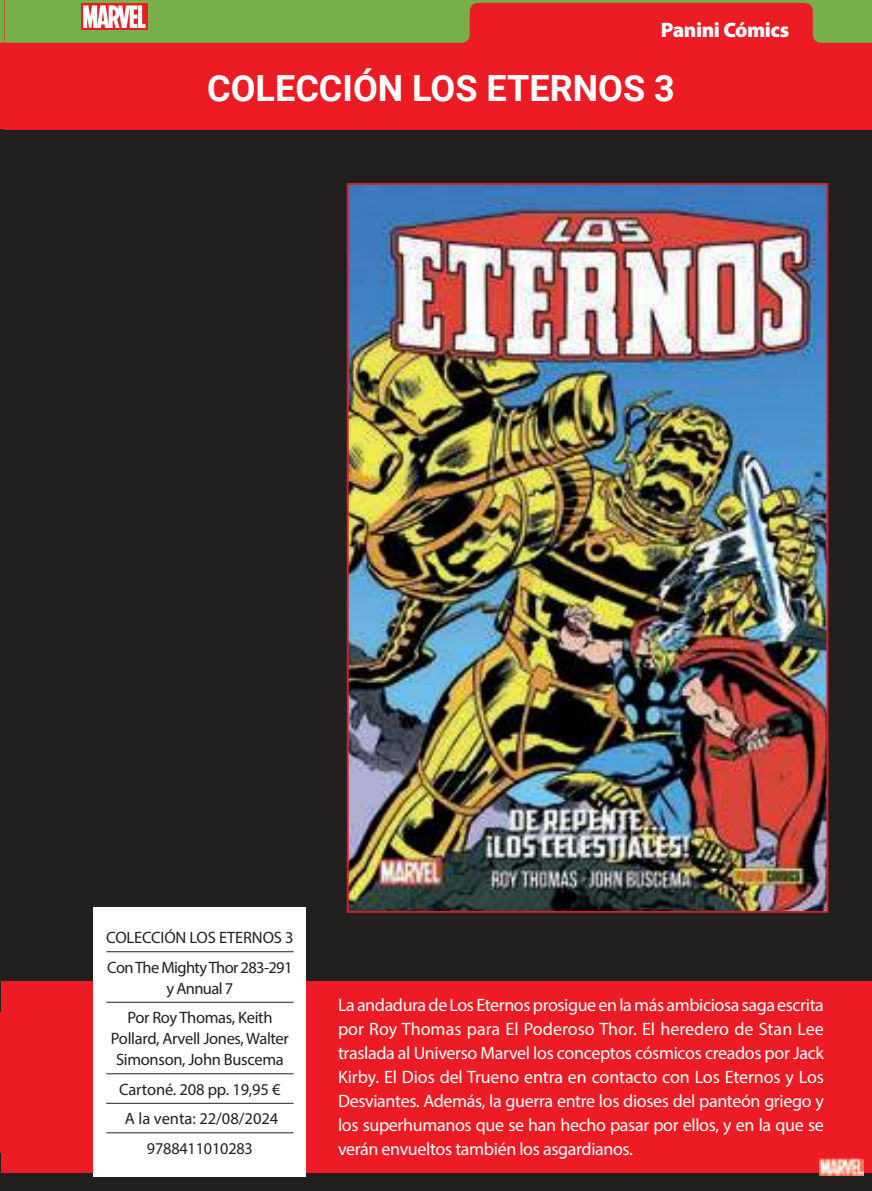
<style>
.page{position:relative;width:872px;height:1191px;background:#221f1f}
.page>*{position:absolute;margin:0;border:0;box-sizing:border-box;transform-origin:0 0}
.t1{font:700 36px "Roboto";color:#fff}
.t2{font:900 21px "Myriad Pro";letter-spacing:-.02em;color:#fff}
.t3{font:18px/24px "Myriad Pro";letter-spacing:-.02em;color:#fff;text-align:justify}
.t4{font:16.5px/29.5px "Myriad Pro";letter-spacing:-.02em;color:#221f1f;text-align:center}
</style>
<div class="page">
<div style="left:0;top:0;width:5px;height:128px;background:#ed1c24"></div>
<hr style="left:0;top:1012px;width:1px;height:140px;background:#ed1c24">
<img style="left:350px;top:186px;width:475px;height:724px">
<div style="left:347px;top:183px;width:481px;height:730px;border:2px solid #d12229"></div>
<div style="left:4px;top:0;width:868px;height:129px;background:#ed1c24"></div>
<div style="left:1px;top:981px;width:871px;height:191px;background:#ed1c24"></div>
<img style="left:819px;top:1158px;width:44px;height:17px">
<div style="left:94px;top:907px;width:212px;height:270px;background:#fff"></div>
<hr style="left:106px;top:951px;width:187px;height:1px;background:#221f1f">
<hr style="left:106px;top:1002px;width:187px;height:1px;background:#221f1f">
<hr style="left:106px;top:1073px;width:187px;height:1px;background:#221f1f">
<hr style="left:106px;top:1103px;width:187px;height:1px;background:#221f1f">
<hr style="left:106px;top:1132px;width:187px;height:1px;background:#221f1f">
<svg style="left:0;top:0;width:872px;height:43px"></svg>
<p class="t2" style="left:661px;top:22px;width:130px">Panini Cómics</p>
<h1 class="t1" style="left:207px;top:73px;width:469px">COLECCIÓN LOS ETERNOS 3</h1>
<p class="t4" style="left:106px;top:923px;width:189px;text-align:left">COLECCIÓN LOS ETERNOS 3<br>Con The Mighty Thor 283-291</p>
<p class="t4" style="left:127px;top:973px;width:147px">y Annual 7<br>Por Roy Thomas, Keith</p>
<p class="t4" style="left:111px;top:1028px;width:179px;line-height:21px">Pollard, Arvell Jones, Walter<br>Simonson, John Buscema</p>
<p class="t4" style="left:119px;top:1074px;width:163px">Cartoné. 208 pp. 19,95 €<br>A la venta: 22/08/2024<br>9788411010283</p>
<p class="t3" style="left:338px;top:993px;width:487px">La andadura de Los Eternos prosigue en la más ambiciosa saga escrita por Roy Thomas para El Poderoso Thor. El heredero de Stan Lee traslada al Universo Marvel los conceptos cósmicos creados por Jack Kirby. El Dios del Trueno entra en contacto con Los Eternos y Los Desviantes. Además, la guerra entre los dioses del panteón griego y los superhumanos que se han hecho pasar por ellos, y en la que se verán envueltos también los asgardianos.</p>
</div>
